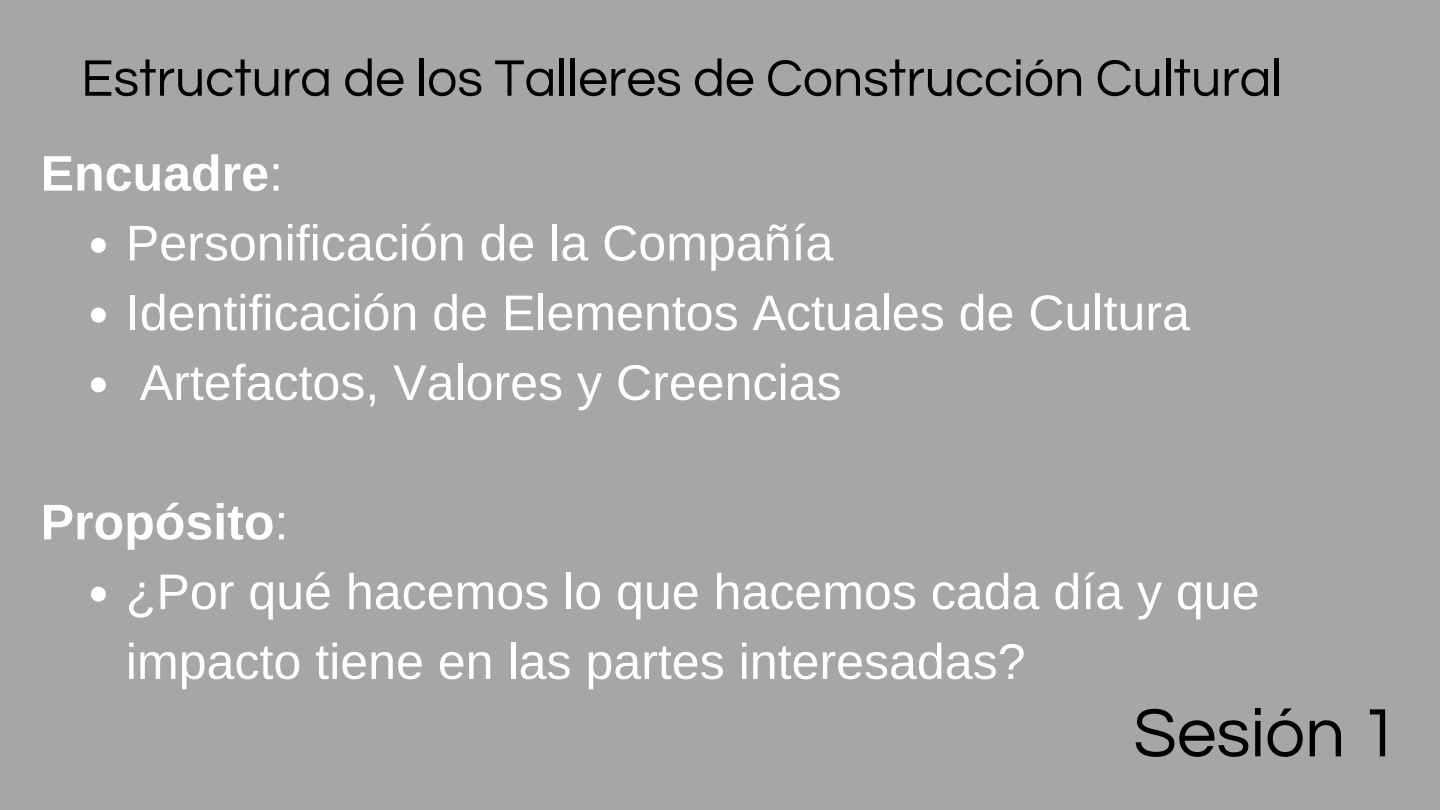
<style>
.page{position:relative;width:1440px;height:810px;background:#a6a6a6}
.page>*{position:absolute;margin:0;border:0;box-sizing:border-box;transform-origin:0 0}
.t1{font:70.9px "Questrial";color:#000}
.t2{font:53.4px "Questrial";color:#000}
.t3{font:50.1px/69.8px "Arimo";color:#fff}
.t4{font:700 50.1px "Arimo";color:#fff}
.s1{font-weight:400}
</style>
<div class="page">
<svg style="left:91px;top:238px;width:15px;height:15px"></svg>
<svg style="left:91px;top:308px;width:15px;height:15px"></svg>
<svg style="left:91px;top:377px;width:15px;height:15px"></svg>
<svg style="left:91px;top:587px;width:15px;height:15px"></svg>
<p class="t2" style="left:81px;top:52px;width:1203px">Estructura de los Talleres de Construcción Cultural</p>
<p class="t4" style="left:41px;top:145px;width:244px">Encuadre<span class="s1">:</span></p>
<p class="t3" style="left:126px;top:208px;width:1066px">Personificación de la Compañía<br>Identificación de Elementos Actuales de Cultura<br>Artefactos, Valores y Creencias</p>
<p class="t4" style="left:41px;top:494px;width:249px">Propósito<span class="s1">:</span></p>
<p class="t3" style="left:126px;top:557px;width:1135px">¿Por qué hacemos lo que hacemos cada día y que impacto tiene en las partes interesadas?</p>
<h1 class="t1" style="left:1133px;top:698px;width:268px">Sesión 1</h1>
</div>
